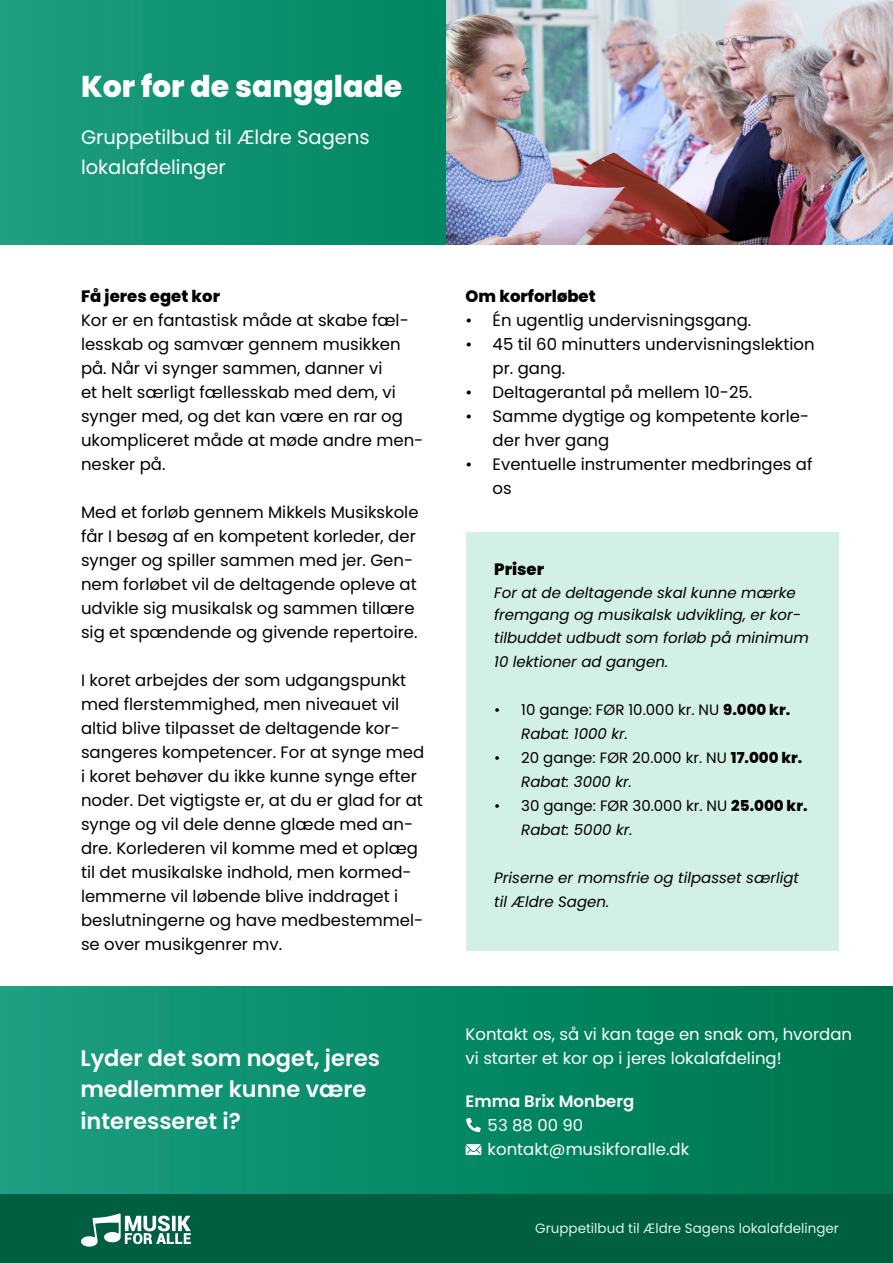
<style>
.page{position:relative;width:893px;height:1263px;background:#fff}
.page>*{position:absolute;margin:0;border:0;box-sizing:border-box;transform-origin:0 0}
.t1{font:800 30px "Poppins";color:#fff}
.t2{font:600 22.5px/31.5px "Poppins";color:#fff}
.t3{font:19.5px/30px "Poppins";color:#fff}
.t4{font:16.5px/24px "Poppins";color:#000}
.t5{font:16.5px/24px "Poppins";color:#fff}
.t6{font:800 16.5px "Poppins";color:#000}
.t7{font:600 16.5px "Poppins";color:#fff}
.t8{font:italic 15px/22.5px "Poppins";color:#000}
.t9{font:15px/24px "Poppins";color:#000}
.t10{font:13.5px "Poppins";color:#daf5e5}
.s1{font-weight:800}
.s2{font-style:italic}
</style>
<div class="page">
<svg style="left:0;top:0;width:446px;height:244px;background:#0f9171"></svg>
<div style="left:0;top:986px;width:893px;height:209px;background:linear-gradient(to right,#199e82,#00744c)"></div>
<div style="left:0;top:1195px;width:893px;height:68px;background:#005e41"></div>
<div style="left:466px;top:532px;width:373px;height:419px;background:#d3f0e4"></div>
<img style="left:446px;top:0;width:447px;height:244px">
<svg style="left:81px;top:1213px;width:110px;height:34px"></svg>
<svg style="left:466px;top:1118px;width:15px;height:14px"></svg>
<svg style="left:466px;top:1144px;width:15px;height:11px"></svg>
<p class="t1" style="left:81px;top:70px;width:323px">Kor for de sangglade</p>
<p class="t3" style="left:81px;top:122px;width:290px">Gruppetilbud til Ældre Sagens lokalafdelinger</p>
<p class="t6" style="left:81px;top:286px;width:141px">Få jeres eget kor</p>
<p class="t4" style="left:81px;top:308px;width:344px">Kor er en fantastisk måde at skabe fæl&shy;lesskab og samvær gennem musikken på. Når vi synger sammen, danner vi<br>et helt særligt fællesskab med dem, vi synger med, og det kan være en rar og ukompliceret måde at møde andre men&shy;nesker på.</p>
<p class="t4" style="left:81px;top:500px;width:339px">Med et forløb gennem Mikkels Musikskole får I besøg af en kompetent korleder, der synger og spiller sammen med jer. Gen&shy;nem forløbet vil de deltagende opleve at udvikle sig musikalsk og sammen tillære sig et spændende og givende repertoire.</p>
<p class="t4" style="left:81px;top:668px;width:345px">I koret arbejdes der som udgangspunkt med flerstemmighed, men niveauet vil altid blive tilpasset de deltagende kor&shy;sangeres kompetencer. For at synge med i koret behøver du ikke kunne synge efter noder. Det vigtigste er, at du er glad for at synge og vil dele denne glæde med an&shy;dre. Korlederen vil komme med et oplæg til det musikalske indhold, men kormed&shy;lemmerne vil løbende blive inddraget i beslutningerne og have medbestemmel&shy;se over musikgenrer mv.</p>
<p class="t2" style="left:80px;top:1042px;width:301px">Lyder det som noget, jeres medlemmer kunne være interesseret i?</p>
<p class="t6" style="left:466px;top:286px;width:132px">Om korforløbet</p>
<p class="t4" style="left:466px;top:308px;width:287px">• Én ugentlig undervisningsgang.</p>
<p class="t4" style="left:493px;top:332px;width:324px;text-indent:-27px">• 45 til 60 minutters undervisningslektion pr. gang.</p>
<p class="t4" style="left:466px;top:380px;width:288px">• Deltagerantal på mellem 10-25.</p>
<p class="t4" style="left:493px;top:404px;width:318px;text-indent:-27px">• Samme dygtige og kompetente korle&shy;der hver gang</p>
<p class="t4" style="left:493px;top:452px;width:321px;text-indent:-27px">• Eventuelle instrumenter medbringes af os</p>
<p class="t6" style="left:494px;top:560px;width:51px">Priser</p>
<p class="t8" style="left:494px;top:581px;width:316px">For at de deltagende skal kunne mærke fremgang og musikalsk udvikling, er kor&shy;tilbuddet udbudt som forløb på minimum</p>
<p class="t8" style="left:494px;top:650px;width:175px">10 lektioner ad gangen.</p>
<p class="t9" style="left:521px;top:697px;width:270px;text-indent:-27px">• 10 gange: FØR 10.000 kr. NU <span class="s1">9.000 kr.<br></span><span class="s2">Rabat: 1000 kr.</span></p>
<p class="t9" style="left:521px;top:745px;width:283px;text-indent:-27px">• 20 gange: FØR 20.000 kr. NU <span class="s1">17.000 kr.<br></span><span class="s2">Rabat: 3000 kr.</span></p>
<p class="t9" style="left:521px;top:793px;width:288px;text-indent:-27px">• 30 gange: FØR 30.000 kr. NU <span class="s1">25.000 kr.<br></span><span class="s2">Rabat: 5000 kr.</span></p>
<p class="t8" style="left:494px;top:865px;width:306px;line-height:24px">Priserne er momsfrie og tilpasset særligt til Ældre Sagen.</p>
<p class="t5" style="left:466px;top:1022px;width:388px">Kontakt os, så vi kan tage en snak om, hvordan vi starter et kor op i jeres lokalafdeling!</p>
<p class="t7" style="left:466px;top:1091px;width:170px">Emma Brix Monberg</p>
<p class="t5" style="left:488px;top:1113px;width:97px">53 88 00 90</p>
<p class="t5" style="left:488px;top:1137px;width:203px">kontakt@musikforalle.dk</p>
<p class="t10" style="left:535px;top:1220px;width:305px">Gruppetilbud til Ældre Sagens lokalafdelinger</p>
</div>
